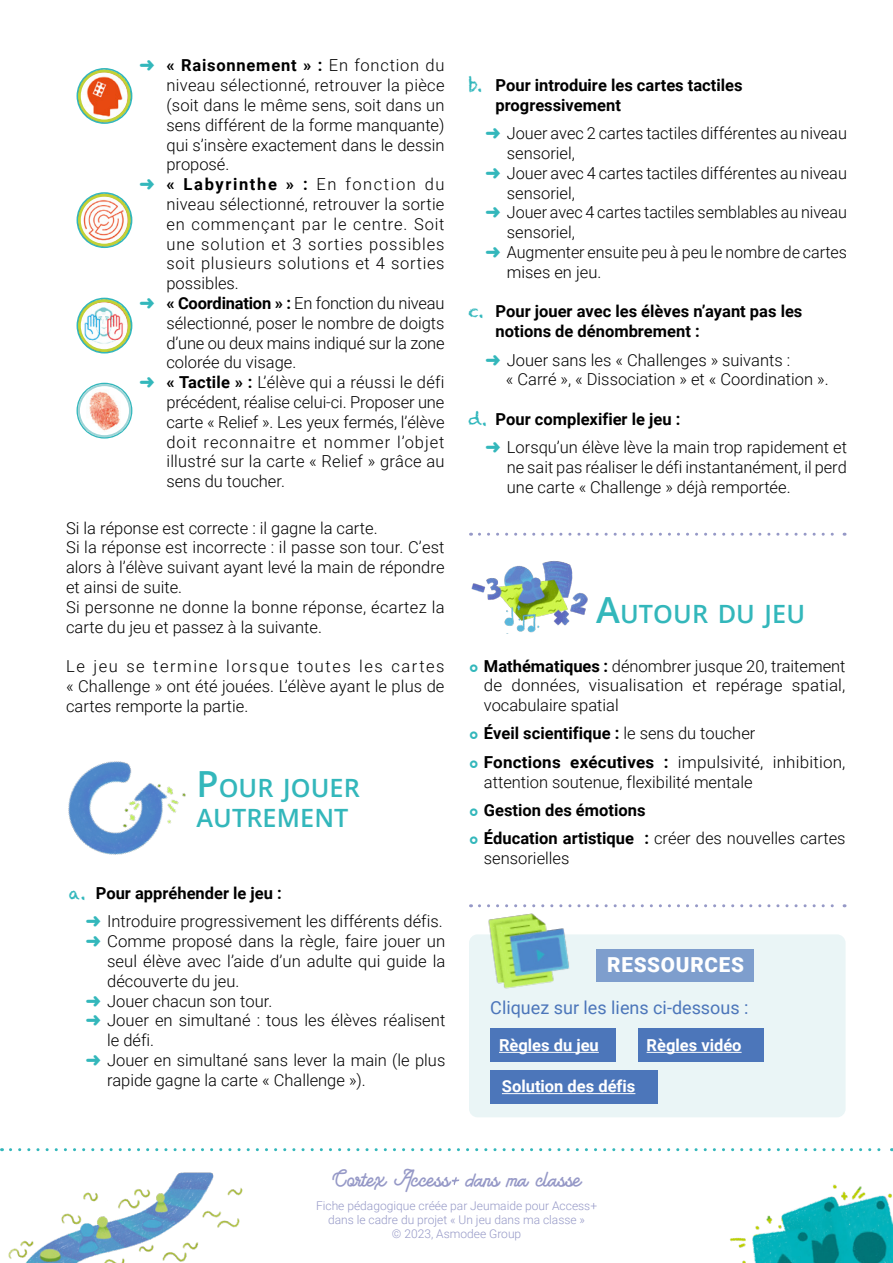
<style>
.page{position:relative;width:893px;height:1263px;background:#fff}
.page>*{position:absolute;margin:0;border:0;box-sizing:border-box;transform-origin:0 0}
.t1{font:600 25.2px/30px "Open Sans";letter-spacing:.005em;color:#33b7bb}
.t2{font:24px "American Lemon";color:#9699c7}
.t3{font:900 20.7px "Roboto";letter-spacing:.035em;color:#fff}
.t4{font:18px "Roboto";color:#4c76ba}
.t5{font:300 16.5px/19.8px "Roboto";color:#000}
.t6{font:700 16.5px/28.3px "Roboto";color:#000}
.t7{font:300 16.5px "Roboto";letter-spacing:.05em;color:#000}
.t8{font:700 16.5px "Roboto";color:#fff}
.t9{font:300 16.5px "Roboto";letter-spacing:.02em;color:#000}
.t10{font:300 16.5px "Roboto";letter-spacing:.04em;color:#000}
.t11{font:300 16.5px "Roboto";letter-spacing:.06em;color:#000}
.t12{font:700 16.5px "Roboto";letter-spacing:.045em;color:#000}
.t13{font:700 16.5px "Roboto";letter-spacing:.1em;color:#000}
.t14{font:300 12px/14.4px "Roboto";color:#9699c7;text-align:center}
.s1{color:#33b7bb}
.s2{font-weight:300}
.s3{font-weight:700}
.s4{font-size:36px}
.s5{font-family:"Chalkduster";font-weight:400;color:#31b7bc}
</style>
<div class="page">
<img style="left:8px;top:1172px;width:235px;height:91px">
<img style="left:730px;top:1184px;width:163px;height:79px">
<svg style="left:10px;top:1148px;width:882px;height:3px"></svg>
<svg style="left:452px;top:1177px;width:7px;height:8px"></svg>
<svg style="left:479px;top:533px;width:366px;height:3px"></svg>
<img style="left:471px;top:561px;width:117px;height:72px">
<div style="left:469px;top:934px;width:377px;height:183px;background:#eaf5f6;border-radius:9px"></div>
<div style="left:638px;top:1029px;width:125px;height:33px;background:#4c76ba"></div>
<hr style="left:647px;top:1052px;width:95px;height:1px;background:#fff">
<div style="left:490px;top:1070px;width:167px;height:33px;background:#4c76ba"></div>
<hr style="left:502px;top:1093px;width:133px;height:1px;background:#fff">
<div style="left:490px;top:1029px;width:126px;height:33px;background:#4c76ba"></div>
<hr style="left:499px;top:1052px;width:100px;height:1px;background:#fff">
<div style="left:596px;top:949px;width:158px;height:33px;background:#7e9ecd"></div>
<img style="left:488px;top:907px;width:91px;height:82px">
<svg style="left:479px;top:904px;width:366px;height:3px"></svg>
<img style="left:68px;top:761px;width:118px;height:94px">
<img style="left:77px;top:69px;width:55px;height:54px;border-radius:27px">
<div style="left:78px;top:70px;width:53px;height:52px;border:3px solid #c1d236;border-radius:50%"></div>
<div style="left:77px;top:68px;width:55px;height:56px;border:2px solid #31b7bc;border-radius:50%"></div>
<img style="left:77px;top:193px;width:55px;height:54px;border-radius:27px">
<div style="left:78px;top:194px;width:53px;height:53px;border:3px solid #c1d236;border-radius:50%"></div>
<div style="left:77px;top:192px;width:55px;height:56px;border:2px solid #31b7bc;border-radius:50%"></div>
<img style="left:77px;top:298px;width:55px;height:55px;border-radius:27px">
<div style="left:78px;top:299px;width:53px;height:53px;border:3px solid #c1d236;border-radius:50%"></div>
<div style="left:77px;top:298px;width:55px;height:55px;border:2px solid #31b7bc;border-radius:50%"></div>
<svg style="left:77px;top:383px;width:55px;height:55px"></svg>
<img style="left:86px;top:389px;width:37px;height:43px">
<div style="left:77px;top:383px;width:55px;height:56px;border:2px solid #31b7bc;border-radius:50%"></div>
<img style="left:87px;top:390px;width:36px;height:42px">
<div style="left:78px;top:384px;width:53px;height:53px;border:2px solid #a0d5d7;border-radius:50%"></div>
<p class="t12" style="left:139px;top:54px;width:307px"><span class="s1">➜</span> « Raisonnement » : <span class="s2">En fonction du</span></p>
<p class="t9" style="left:166px;top:74px;width:280px">niveau sélectionné, retrouver la pièce</p>
<p class="t5" style="left:166px;top:95px;width:280px">(soit dans le même sens, soit dans un</p>
<p class="t5" style="left:166px;top:114px;width:280px">sens différent de la forme manquante)</p>
<p class="t5" style="left:166px;top:134px;width:280px">qui s’insère exactement dans le dessin</p>
<p class="t5" style="left:166px;top:154px;width:64px">proposé.</p>
<p class="t13" style="left:139px;top:173px;width:307px"><span class="s1">➜</span> « Labyrinthe » : <span class="s2">En fonction du</span></p>
<p class="t5" style="left:166px;top:194px;width:280px">niveau sélectionné, retrouver la sortie</p>
<p class="t7" style="left:166px;top:212px;width:280px">en commençant par le centre. Soit</p>
<p class="t7" style="left:166px;top:232px;width:280px">une solution et 3 sorties possibles</p>
<p class="t10" style="left:166px;top:252px;width:280px">soit plusieurs solutions et 4 sorties</p>
<p class="t5" style="left:166px;top:273px;width:74px">possibles.</p>
<p class="t5" style="left:139px;top:293px;width:307px"><span class="s1">➜</span> <span class="s3">« Coordination » :</span> En fonction du niveau</p>
<p class="t5" style="left:166px;top:312px;width:280px">sélectionné, poser le nombre de doigts</p>
<p class="t5" style="left:166px;top:332px;width:280px">d’une ou deux mains indiqué sur la zone</p>
<p class="t5" style="left:166px;top:352px;width:131px">colorée du visage.</p>
<p class="t5" style="left:139px;top:372px;width:307px"><span class="s1">➜</span> <span class="s3">« Tactile » :</span> L’élève qui a réussi le défi</p>
<p class="t5" style="left:166px;top:392px;width:279px">précédent, réalise celui-ci. Proposer une</p>
<p class="t5" style="left:166px;top:411px;width:280px">carte « Relief ». Les yeux fermés, l’élève</p>
<p class="t11" style="left:166px;top:430px;width:280px">doit reconnaitre et nommer l’objet</p>
<p class="t5" style="left:166px;top:451px;width:280px">illustré sur la carte « Relief » grâce au</p>
<p class="t5" style="left:166px;top:471px;width:120px">sens du toucher.</p>
<p class="t5" style="left:66px;top:517px;width:380px">Si la réponse est correcte : il gagne la carte.<br>Si la réponse est incorrecte : il passe son tour. C’est alors à l’élève suivant ayant levé la main de répondre et ainsi de suite.<br>Si personne ne donne la bonne réponse, écartez la carte du jeu et passez à la suivante.</p>
<p class="t5" style="left:66px;top:656px;width:380px;text-align:justify">Le jeu se termine lorsque toutes les cartes « Challenge » ont été jouées. L’élève ayant le plus de cartes remporte la partie.</p>
<h1 class="t1" style="left:196px;top:773px;width:165px"><span class="s4">P</span>OUR JOUER<br>AUTREMENT</h1>
<p class="t5" style="left:86px;top:878px;width:358px;line-height:28.3px;text-indent:-17px"><span class="s5">a.</span> <span class="s3">Pour appréhender le jeu :<br></span><span class="s1">➜</span> Introduire progressivement les différents défis.</p>
<p class="t5" style="left:86px;top:931px;width:361px"><span class="s1">➜</span> Comme proposé dans la règle, faire jouer un</p>
<p class="t5" style="left:107px;top:951px;width:340px">seul élève avec l’aide d’un adulte qui guide la</p>
<p class="t5" style="left:107px;top:970px;width:134px">découverte du jeu.</p>
<p class="t5" style="left:86px;top:990px;width:188px"><span class="s1">➜</span> Jouer chacun son tour.</p>
<p class="t5" style="left:86px;top:1010px;width:361px"><span class="s1">➜</span> Jouer en simultané : tous les élèves réalisent</p>
<p class="t5" style="left:107px;top:1030px;width:49px">le défi.</p>
<p class="t5" style="left:86px;top:1050px;width:361px"><span class="s1">➜</span> Jouer en simultané sans lever la main (le plus</p>
<p class="t5" style="left:107px;top:1069px;width:260px">rapide gagne la carte « Challenge »).</p>
<p class="t6" style="left:496px;top:75px;width:249px;line-height:19.8px;text-indent:-27px"><span class="s5">b.</span> Pour introduire les cartes tactiles progressivement</p>
<p class="t5" style="left:486px;top:123px;width:363px"><span class="s1">➜</span> Jouer avec 2 cartes tactiles différentes au niveau</p>
<p class="t5" style="left:507px;top:143px;width:70px">sensoriel,</p>
<p class="t5" style="left:486px;top:162px;width:363px"><span class="s1">➜</span> Jouer avec 4 cartes tactiles différentes au niveau</p>
<p class="t5" style="left:507px;top:182px;width:70px">sensoriel,</p>
<p class="t5" style="left:486px;top:202px;width:363px"><span class="s1">➜</span> Jouer avec 4 cartes tactiles semblables au niveau</p>
<p class="t5" style="left:507px;top:222px;width:70px">sensoriel,</p>
<p class="t5" style="left:486px;top:242px;width:363px"><span class="s1">➜</span> Augmenter ensuite peu à peu le nombre de cartes</p>
<p class="t5" style="left:507px;top:261px;width:96px">mises en jeu.</p>
<p class="t6" style="left:496px;top:301px;width:308px;line-height:19.8px;text-indent:-27px"><span class="s5">c.</span> Pour jouer avec les élèves n’ayant pas les notions de dénombrement :</p>
<p class="t5" style="left:506px;top:349px;width:324px;text-indent:-20px"><span class="s1">➜</span> Jouer sans les « Challenges » suivants :<br>« Carré », « Dissociation » et « Coordination ».</p>
<p class="t5" style="left:486px;top:404px;width:363px;line-height:28.3px;text-indent:-17px"><span class="s5">d.</span> <span class="s3">Pour complexifier le jeu :<br></span><span class="s1">➜</span> Lorsqu’un élève lève la main trop rapidement et</p>
<p class="t5" style="left:507px;top:457px;width:342px">ne sait pas réaliser le défi instantanément, il perd une carte « Challenge » déjà remportée.</p>
<h1 class="t1" style="left:596px;top:598px;width:210px"><span class="s4">A</span>UTOUR DU JEU</h1>
<p class="t5" style="left:484px;top:655px;width:363px;text-align:justify"><span class="s3">Mathématiques :</span> dénombrer jusque 20, traitement de données, visualisation et repérage spatial, vocabulaire spatial</p>
<p class="t6" style="left:484px;top:719px;width:363px">Éveil scientifique : <span class="s2">le sens du toucher<br></span>Fonctions exécutives : <span class="s2">impulsivité, inhibition,</span></p>
<p class="t5" style="left:484px;top:771px;width:270px">attention soutenue, flexibilité mentale</p>
<p class="t6" style="left:484px;top:795px;width:363px">Gestion des émotions<br>Éducation artistique : <span class="s2">créer des nouvelles cartes</span></p>
<p class="t5" style="left:484px;top:848px;width:87px">sensorielles</p>
<p class="t3" style="left:607px;top:950px;width:138px">RESSOURCES</p>
<p class="t4" style="left:490px;top:995px;width:260px">Cliquez sur les liens ci-dessous :</p>
<p class="t8" style="left:499px;top:1034px;width:101px">Règles du jeu</p>
<p class="t8" style="left:502px;top:1075px;width:135px">Solution des défis</p>
<p class="t8" style="left:647px;top:1034px;width:97px">Règles vidéo</p>
<h2 class="t2" style="left:333px;top:1163px;width:250px">Cortex Access dans ma classe</h2>
<p class="t14" style="left:316px;top:1198px;width:283px">Fiche pédagogique créée par Jeumaide pour Access+ dans le cadre du projet « Un jeu dans ma classe »<br>© 2023, Asmodee Group</p>
</div>
